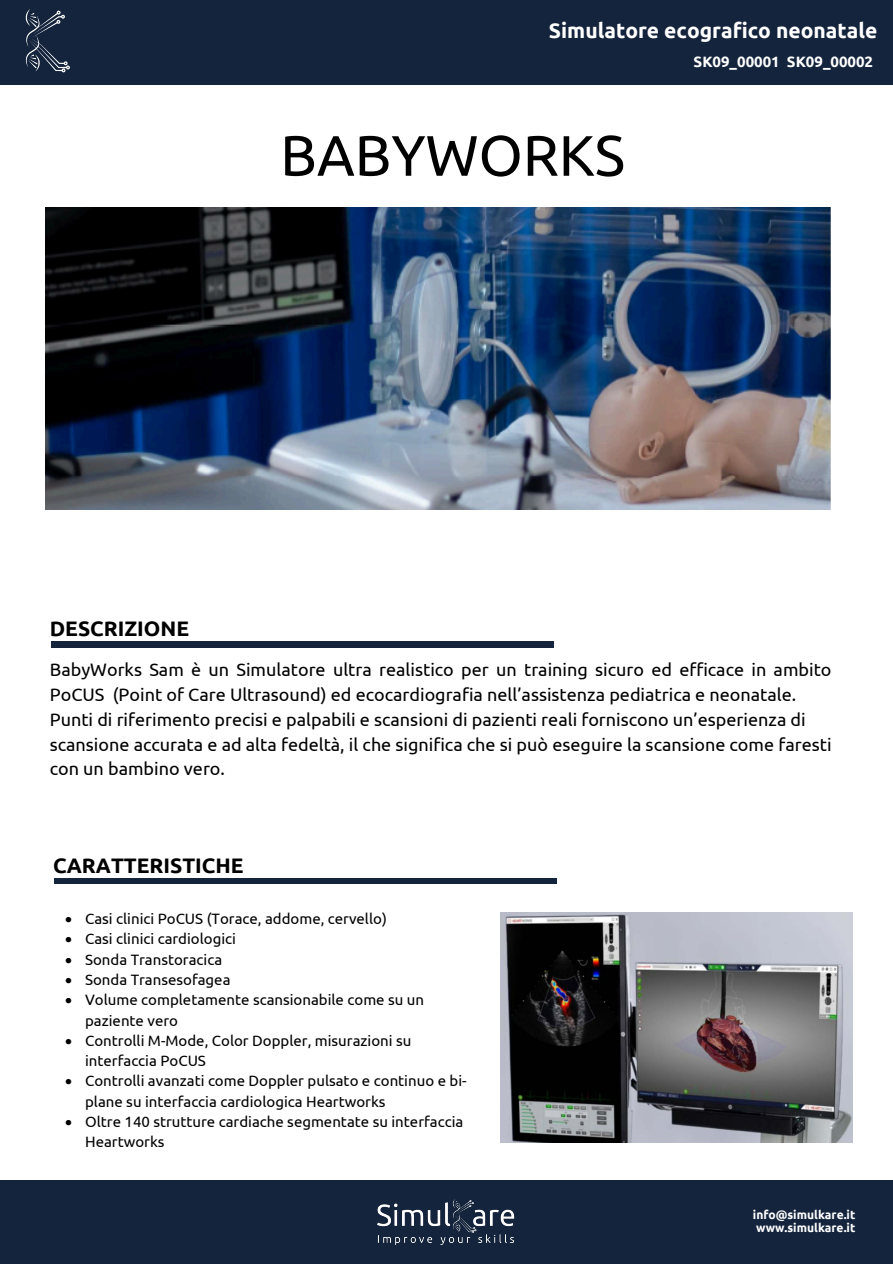
<style>
.page{position:relative;width:893px;height:1264px;background:#fff}
.page>*{position:absolute;margin:0;border:0;box-sizing:border-box;transform-origin:0 0}
.t1{font:57px "Ubuntu";color:#000}
.t2{font:700 21px "Ubuntu";color:#fff}
.t3{font:700 21px "Ubuntu";color:#000}
.t4{font:18px/24.8px "Ubuntu";color:#000}
.t5{font:15px/20.2px "Ubuntu";color:#000}
.t6{font:700 15px "Ubuntu";color:#fff}
.t7{font:700 12px "Ubuntu";color:#fff}
</style>
<div class="page">
<div style="left:0;top:0;width:892px;height:85px;background:#14243c"></div>
<img style="left:46px;top:208px;width:785px;height:301px">
<div style="left:51px;top:641px;width:502px;height:6px;background:#14243c"></div>
<div style="left:55px;top:878px;width:501px;height:6px;background:#14243c"></div>
<img style="left:25px;top:10px;width:45px;height:63px">
<div style="left:0;top:1179px;width:892px;height:84px;background:#14243c"></div>
<img style="left:377px;top:1199px;width:138px;height:45px">
<img style="left:500px;top:912px;width:352px;height:230px">
<h5 class="t2" style="left:549px;top:18px;width:330px">Simulatore ecografico neonatale</h5>
<h5 class="t6" style="left:693px;top:53px;width:181px">SK09_00001 SK09_00002</h5>
<h1 class="t1" style="left:280px;top:123px;width:346px">BABYWORKS</h1>
<h2 class="t3" style="left:50px;top:616px;width:141px">DESCRIZIONE</h2>
<h4 class="t4" style="left:50px;top:657px;width:783px">BabyWorks Sam è un Simulatore ultra realistico per un training sicuro ed efficace in ambito PoCUS (Point of Care Ultrasound) ed ecocardiografia nell’assistenza pediatrica e neonatale.<br>Punti di riferimento precisi e palpabili e scansioni di pazienti reali forniscono un’esperienza di scansione accurata e ad alta fedeltà, il che significa che si può eseguire la scansione come faresti con un bambino vero.</h4>
<h2 class="t3" style="left:53px;top:853px;width:192px">CARATTERISTICHE</h2>
<p class="t5" style="left:65px;top:908px;width:323px">• Casi clinici PoCUS (Torace, addome, cervello)</p>
<p class="t5" style="left:65px;top:928px;width:172px">• Casi clinici cardiologici</p>
<p class="t5" style="left:65px;top:948px;width:158px">• Sonda Transtoracica</p>
<p class="t5" style="left:65px;top:969px;width:167px">• Sonda Transesofagea</p>
<p class="t5" style="left:85px;top:989px;width:340px;text-indent:-20px">• Volume completamente scansionabile come su un paziente vero</p>
<p class="t5" style="left:85px;top:1029px;width:328px;text-indent:-20px">• Controlli M-Mode, Color Doppler, misurazioni su interfaccia PoCUS</p>
<p class="t5" style="left:85px;top:1070px;width:383px;text-indent:-20px">• Controlli avanzati come Doppler pulsato e continuo e bi&shy;plane su interfaccia cardiologica Heartworks</p>
<p class="t5" style="left:85px;top:1110px;width:380px;text-indent:-20px">• Oltre 140 strutture cardiache segmentate su interfaccia<br>Heartworks</p>
<p class="t7" style="left:752px;top:1207px;width:104px">info@simulkare.it</p>
<h2 class="t7" style="left:756px;top:1221px;width:101px">www.simulkare.it</h2>
</div>
